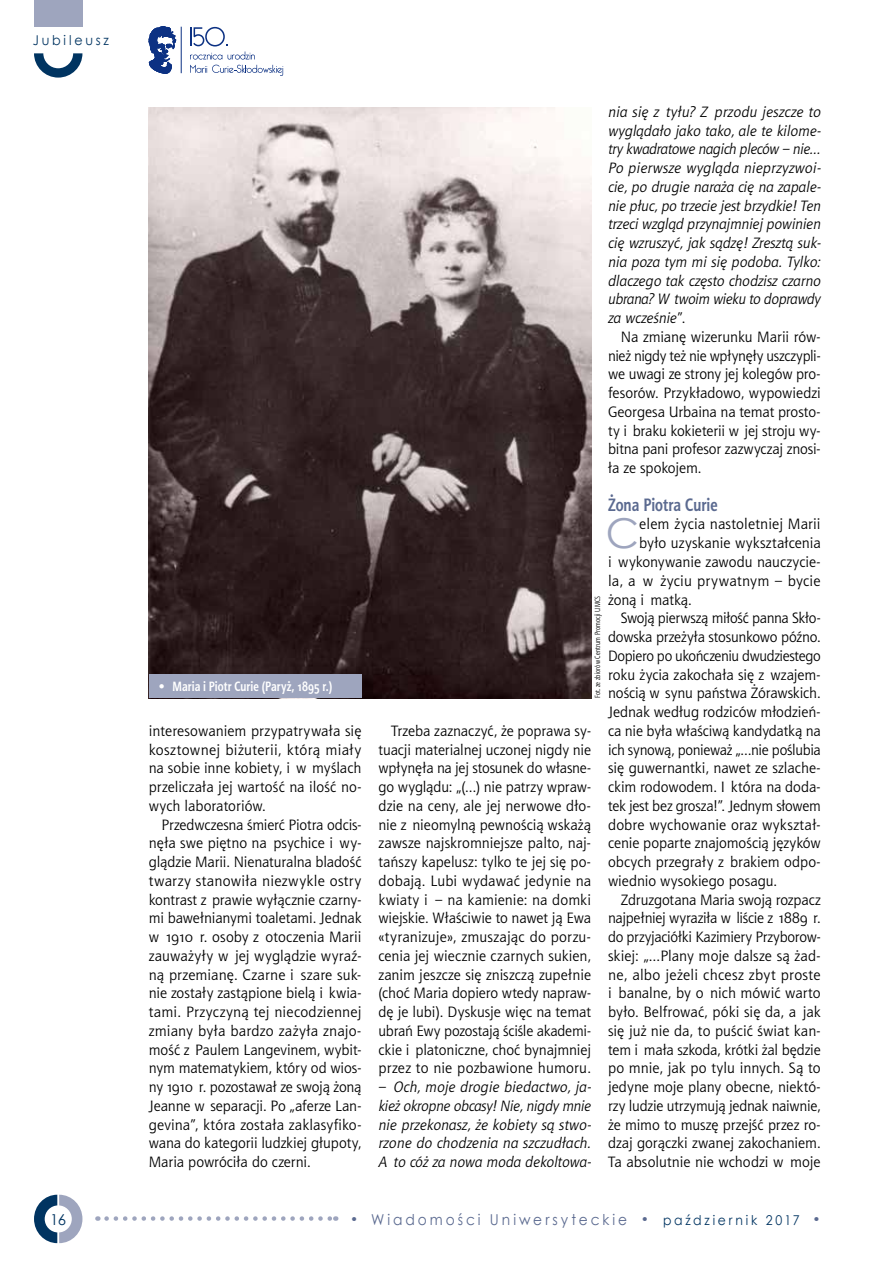
<style>
.page{position:relative;width:893px;height:1263px;background:#fff}
.page>*{position:absolute;margin:0;border:0;box-sizing:border-box;transform-origin:0 0}
.t1{font:41.1px "Century Gothic";color:#9ea5be}
.t2{font:700 18px "Aerton Cnd EFN";letter-spacing:.005em;color:#5b6a90}
.t3{font:15px/18.8px "Aerton EFN";color:#000;text-align:justify}
.t4{font:italic 15px/18.8px "Aerton EFN";letter-spacing:.005em;color:#000;text-align:justify}
.t5{font:15px "Aerton EFN";letter-spacing:-.025em;color:#000}
.t6{font:15px "Century Gothic";letter-spacing:.215em;color:#5b6a90;scale:.92 1}
.t7{font:15px "Aerton EFN";letter-spacing:-.02em;color:#000}
.t8{font:15px "Aerton EFN";letter-spacing:.02em;color:#000}
.t9{font:15px "Century Gothic";color:#003461}
.t10{font:700 13.5px "Aerton Cnd EFN";letter-spacing:.005em;color:#fff}
.t11{font:13.5px "Century Gothic";letter-spacing:.22em;color:#003461;scale:.94 1}
.t12{font:7.5px "Aerton Cnd EFN";letter-spacing:.015em;color:#000}
.s1{font-family:"Aerton EFN"}
.s2{font-style:normal}
.s3{font-size:13.5px}
.s4{font-size:13.5px;color:#003461}
</style>
<div class="page">
<svg style="left:190px;top:27px;width:93px;height:49px"></svg>
<svg style="left:149px;top:27px;width:27px;height:47px"></svg>
<hr style="left:181px;top:27px;width:1px;height:46px;background:#0c3183">
<svg style="left:34px;top:1195px;width:48px;height:48px"></svg>
<div style="left:45px;top:1205px;width:27px;height:27px;background:#fff;border-radius:50%"></div>
<svg style="left:107px;top:1216px;width:229px;height:5px"></svg>
<div style="left:34px;top:0;width:48px;height:27px;background:#9ea5be"></div>
<svg style="left:34px;top:53px;width:48px;height:25px"></svg>
<div style="left:43px;top:38px;width:30px;height:30px;background:#fff;border-radius:50%"></div>
<img style="left:149px;top:107px;width:442px;height:591px">
<div style="left:149px;top:675px;width:212px;height:23px;background:#9ea5be"></div>
<p class="t11" style="left:33px;top:31px;width:83px">Jubileusz</p>
<p class="t10" style="left:157px;top:678px;width:176px"><span class="s1">•</span> Maria i Piotr Curie (Paryż, 1895 r.)</p>
<p class="t3" style="left:149px;top:721px;width:214px">interesowaniem przypatrywała się kosztownej biżuterii, którą miały na sobie inne kobiety, i w myślach przeliczała jej wartość na ilość no&shy;wych laboratoriów.</p>
<p class="t3" style="left:149px;top:815px;width:214px;text-indent:13px">Przedwczesna śmierć Piotra odcis&shy;nęła swe piętno na psychice i wy&shy;glądzie Marii. Nienaturalna bladość twarzy stanowiła niezwykle ostry kontrast z prawie wyłącznie czarny&shy;mi bawełnianymi toaletami. Jednak w 1910 r. osoby z otoczenia Marii zauważyły w jej wyglądzie wyraź&shy;ną przemianę. Czarne i szare suk&shy;nie zostały zastąpione bielą i kwia&shy;tami. Przyczyną tej niecodziennej zmiany była bardzo zażyła znajo&shy;mość z Paulem Langevinem, wybit&shy;nym matematykiem, który od wios&shy;ny 1910 r. pozostawał ze swoją żoną Jeanne w separacji. Po „aferze Lan&shy;gevina”, która została zaklasyfiko&shy;wana do kategorii ludzkiej głupoty, Maria powróciła do czerni.</p>
<p class="t4" style="left:608px;top:102px;width:214px">nia się z tyłu? Z przodu jeszcze to wyglądało jako tako, ale te kilome&shy;try kwadratowe nagich pleców – nie… Po pierwsze wygląda nieprzyzwoi&shy;cie, po drugie naraża cię na zapale&shy;nie płuc, po trzecie jest brzydkie! Ten trzeci wzgląd przynajmniej powinien cię wzruszyć, jak sądzę! Zresztą suk&shy;nia poza tym mi się podoba. Tylko: dlaczego tak często chodzisz czarno ubrana? W twoim wieku to doprawdy za wcześnie<span class="s2">”.</span></p>
<p class="t3" style="left:608px;top:327px;width:214px;text-indent:13px">Na zmianę wizerunku Marii rów&shy;nież nigdy też nie wpłynęły uszczypli&shy;we uwagi ze strony jej kolegów pro&shy;fesorów. Przykładowo, wypowiedzi Georgesa Urbaina na temat prosto&shy;ty i braku kokieterii w jej stroju wy&shy;bitna pani profesor zazwyczaj znosi&shy;ła ze spokojem.</p>
<p class="t2" style="left:608px;top:494px;width:111px">Żona Piotra Curie</p>
<h1 class="t1" style="left:606px;top:505px;width:35px">C</h1>
<p class="t3" style="left:639px;top:515px;width:183px">elem życia nastoletniej Marii</p>
<p class="t3" style="left:639px;top:534px;width:183px">było uzyskanie wykształcenia</p>
<p class="t3" style="left:608px;top:552px;width:214px">i wykonywanie zawodu nauczycie-</p>
<p class="t3" style="left:608px;top:571px;width:214px">la, a w życiu prywatnym – bycie</p>
<p class="t3" style="left:608px;top:590px;width:85px">żoną i matką.</p>
<p class="t7" style="left:621px;top:609px;width:201px">Swoją pierwszą miłość panna Skło-</p>
<p class="t3" style="left:608px;top:627px;width:214px">dowska przeżyła stosunkowo późno.</p>
<p class="t5" style="left:608px;top:647px;width:214px">Dopiero po ukończeniu dwudziestego</p>
<p class="t3" style="left:608px;top:665px;width:214px">roku życia zakochała się z wzajem-</p>
<p class="t3" style="left:608px;top:684px;width:214px">nością w synu państwa Żórawskich.</p>
<p class="t3" style="left:608px;top:702px;width:214px">Jednak według rodziców młodzień-</p>
<p class="t3" style="left:608px;top:721px;width:214px">ca nie była właściwą kandydatką na</p>
<p class="t5" style="left:608px;top:741px;width:214px">ich synową, ponieważ „…nie poślubia</p>
<p class="t3" style="left:608px;top:759px;width:214px">się guwernantki, nawet ze szlache-</p>
<p class="t3" style="left:608px;top:777px;width:214px">ckim rodowodem. I która na doda-</p>
<p class="t3" style="left:608px;top:796px;width:214px">tek jest bez grosza!”. Jednym słowem</p>
<p class="t3" style="left:608px;top:815px;width:214px">dobre wychowanie oraz wykształ-</p>
<p class="t3" style="left:608px;top:834px;width:214px">cenie poparte znajomością języków</p>
<p class="t3" style="left:608px;top:852px;width:214px">obcych przegrały z brakiem odpo-</p>
<p class="t3" style="left:608px;top:871px;width:171px">wiednio wysokiego posagu.</p>
<p class="t3" style="left:621px;top:890px;width:201px">Zdruzgotana Maria swoją rozpacz</p>
<p class="t3" style="left:608px;top:909px;width:214px">najpełniej wyraziła w liście z 1889 r.</p>
<p class="t3" style="left:608px;top:927px;width:214px">do przyjaciółki Kazimiery Przyborow-</p>
<p class="t3" style="left:608px;top:946px;width:214px">skiej: „…Plany moje dalsze są żad-</p>
<p class="t8" style="left:608px;top:966px;width:214px">ne, albo jeżeli chcesz zbyt proste</p>
<p class="t3" style="left:608px;top:984px;width:214px">i banalne, by o nich mówić warto</p>
<p class="t3" style="left:608px;top:1002px;width:214px">było. Belfrować, póki się da, a jak</p>
<p class="t3" style="left:608px;top:1021px;width:214px">się już nie da, to puścić świat kan-</p>
<p class="t3" style="left:608px;top:1040px;width:214px">tem i mała szkoda, krótki żal będzie</p>
<p class="t3" style="left:608px;top:1059px;width:214px">po mnie, jak po tylu innych. Są to</p>
<p class="t3" style="left:608px;top:1077px;width:214px">jedyne moje plany obecne, niektó-</p>
<p class="t3" style="left:608px;top:1096px;width:214px">rzy ludzie utrzymują jednak naiwnie,</p>
<p class="t3" style="left:608px;top:1115px;width:214px">że mimo to muszę przejść przez ro-</p>
<p class="t3" style="left:608px;top:1134px;width:214px">dzaj gorączki zwanej zakochaniem.</p>
<p class="t3" style="left:608px;top:1152px;width:214px">Ta absolutnie nie wchodzi w moje</p>
<p class="t12" style="left:593px;top:698px;width:104px;rotate:-90deg">Fot. ze zbiorów Centrum Promocji UMCS</p>
<p class="t3" style="left:378px;top:721px;width:214px;text-indent:13px">Trzeba zaznaczyć, że poprawa sy&shy;tuacji materialnej uczonej nigdy nie wpłynęła na jej stosunek do własne&shy;go wyglądu: „(…) nie patrzy wpraw&shy;dzie na ceny, ale jej nerwowe dło&shy;nie z nieomylną pewnością wskażą zawsze najskromniejsze palto, naj&shy;tańszy kapelusz: tylko te jej się po&shy;dobają. Lubi wydawać jedynie na kwiaty i – na kamienie: na domki wiejskie. Właściwie to nawet ją Ewa «tyranizuje», zmuszając do porzu&shy;cenia jej wiecznie czarnych sukien, zanim jeszcze się zniszczą zupełnie (choć Maria dopiero wtedy napraw&shy;dę je lubi). Dyskusje więc na temat ubrań Ewy pozostają ściśle akademi&shy;ckie i platoniczne, choć bynajmniej przez to nie pozbawione humoru.</p>
<p class="t4" style="left:378px;top:1077px;width:214px"><span class="s2">–</span> Och, moje drogie biedactwo, ja&shy;kież okropne obcasy! Nie, nigdy mnie nie przekonasz, że kobiety są stwo&shy;rzone do chodzenia na szczudłach.<br>A to cóż za nowa moda dekoltowa-</p>
<p class="t9" style="left:50px;top:1209px;width:17px">16</p>
<p class="t6" style="left:350px;top:1208px;width:513px"><span class="s3">•</span> Wiadomości Uniwersyteckie <span class="s3">•</span> <span class="s4">październik 2017</span> <span class="s3">•</span></p>
</div>
